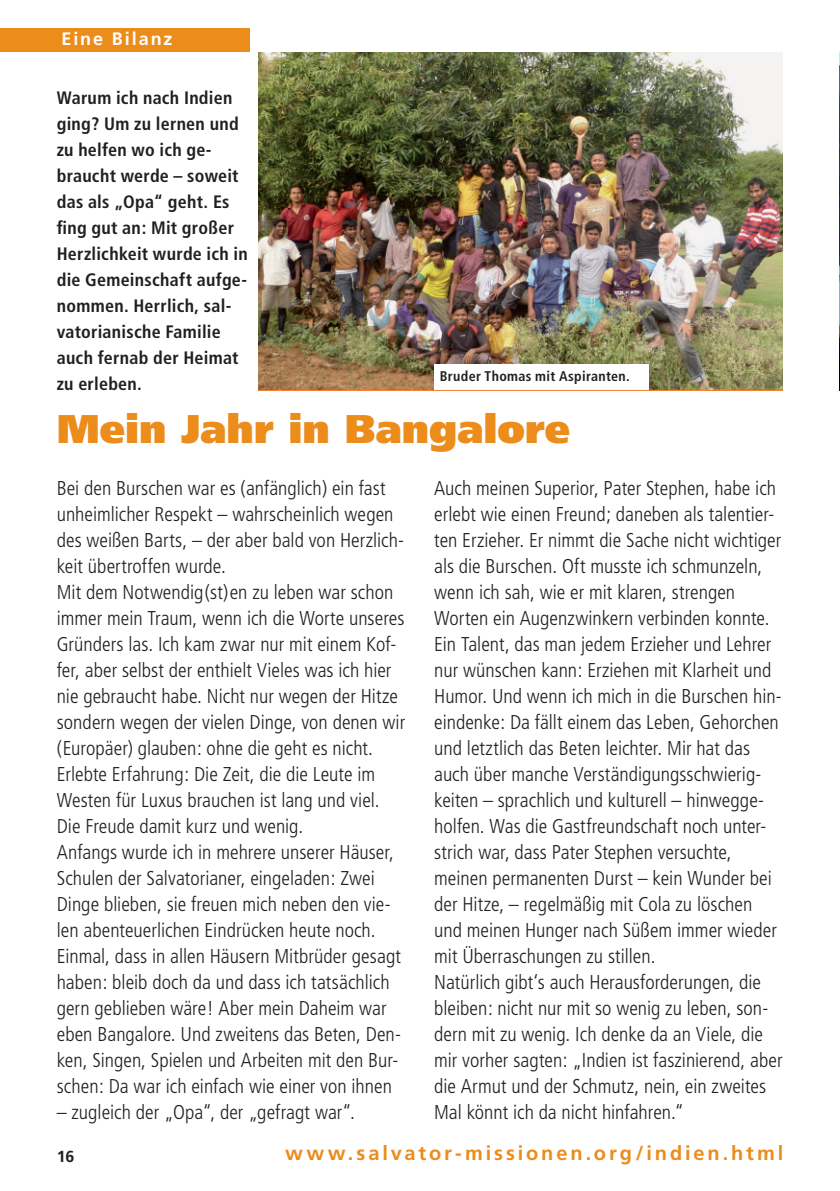
<style>
.page{position:relative;width:840px;height:1191px;background:#fff}
.page>*{position:absolute;margin:0;border:0;box-sizing:border-box;transform-origin:0 0}
.t1{font:900 40px "Frutiger";color:#eb8c1b}
.t2{font:300 condensed 20px/26px "Frutiger";color:#231f20}
.t3{font:700 20px "Frutiger";letter-spacing:.145em;color:#eb8c1b}
.t4{font:700 condensed 18px/26px "Frutiger";letter-spacing:.015em;color:#231f20}
.t5{font:700 18px "Frutiger";letter-spacing:.105em;color:#fff}
.t6{font:700 16px "Frutiger";color:#231f20}
.t7{font:700 condensed 14px "Frutiger";letter-spacing:.025em;color:#231f20}
</style>
<div class="page">
<img style="left:259px;top:52px;width:522px;height:338px">
<img style="left:839px;top:52px;width:1px;height:338px">
<div style="left:434px;top:364px;width:214px;height:26px;background:#fff"></div>
<div style="left:0;top:28px;width:250px;height:24px;background:#eb8c1b"></div>
<hr style="left:259px;top:390px;width:523px;height:1px;background:#f48232">
<p class="t5" style="left:61px;top:28px;width:112px">Eine Bilanz</p>
<p class="t4" style="left:57px;top:85px;width:192px">Warum ich nach Indien ging? Um zu lernen und zu helfen wo ich ge&shy;braucht werde – soweit das als „Opa“ geht. Es fing gut an: Mit großer<br>Herzlichkeit wurde ich in die Gemeinschaft aufge&shy;nommen. Herrlich, sal&shy;vatorianische Familie auch fernab der Heimat zu erleben.</p>
<p class="t7" style="left:439px;top:367px;width:191px">Bruder Thomas mit Aspiranten.</p>
<h1 class="t1" style="left:57px;top:405px;width:514px">Mein Jahr in Bangalore</h1>
<p class="t2" style="left:57px;top:474px;width:350px">Bei den Burschen war es (anfänglich) ein fast unheimlicher Respekt – wahrscheinlich wegen des weißen Barts, – der aber bald von Herzlich&shy;keit übertroffen wurde.<br>Mit dem Notwendig(st)en zu leben war schon immer mein Traum, wenn ich die Worte unseres Gründers las. Ich kam zwar nur mit einem Kof&shy;fer, aber selbst der enthielt Vieles was ich hier nie gebraucht habe. Nicht nur wegen der Hitze sondern wegen der vielen Dinge, von denen wir (Europäer) glauben: ohne die geht es nicht.<br>Erlebte Erfahrung: Die Zeit, die die Leute im Westen für Luxus brauchen ist lang und viel.<br>Die Freude damit kurz und wenig.<br>Anfangs wurde ich in mehrere unserer Häuser, Schulen der Salvatorianer, eingeladen: Zwei Dinge blieben, sie freuen mich neben den vie&shy;len abenteuerlichen Eindrücken heute noch.<br>Einmal, dass in allen Häusern Mitbrüder gesagt haben: bleib doch da und dass ich tatsächlich gern geblieben wäre! Aber mein Daheim war eben Bangalore. Und zweitens das Beten, Den&shy;ken, Singen, Spielen und Arbeiten mit den Bur&shy;schen: Da war ich einfach wie einer von ihnen</p>
<p class="t2" style="left:57px;top:1098px;width:299px">– zugleich der „Opa“, der „gefragt war“.</p>
<p class="t2" style="left:434px;top:475px;width:350px">Auch meinen Superior, Pater Stephen, habe ich erlebt wie einen Freund; daneben als talentier&shy;ten Erzieher. Er nimmt die Sache nicht wichtiger als die Burschen. Oft musste ich schmunzeln, wenn ich sah, wie er mit klaren, strengen Worten ein Augenzwinkern verbinden konnte.<br>Ein Talent, das man jedem Erzieher und Lehrer nur wünschen kann: Erziehen mit Klarheit und Humor. Und wenn ich mich in die Burschen hin&shy;eindenke: Da fällt einem das Leben, Gehorchen und letztlich das Beten leichter. Mir hat das auch über manche Verständigungsschwierig&shy;keiten – sprachlich und kulturell – hinwegge&shy;holfen. Was die Gastfreundschaft noch unter&shy;strich war, dass Pater Stephen versuchte, meinen permanenten Durst – kein Wunder bei der Hitze, – regelmäßig mit Cola zu löschen und meinen Hunger nach Süßem immer wieder mit Überraschungen zu stillen.<br>Natürlich gibt‘s auch Herausforderungen, die bleiben: nicht nur mit so wenig zu leben, son&shy;dern mit zu wenig. Ich denke da an Viele, die mir vorher sagten: „Indien ist faszinierend, aber die Armut und der Schmutz, nein, ein zweites Mal könnt ich da nicht hinfahren.“</p>
<p class="t6" style="left:57px;top:1147px;width:19px">16</p>
<p class="t3" style="left:285px;top:1141px;width:499px">www.salvator-missionen.org/indien.html</p>
</div>
